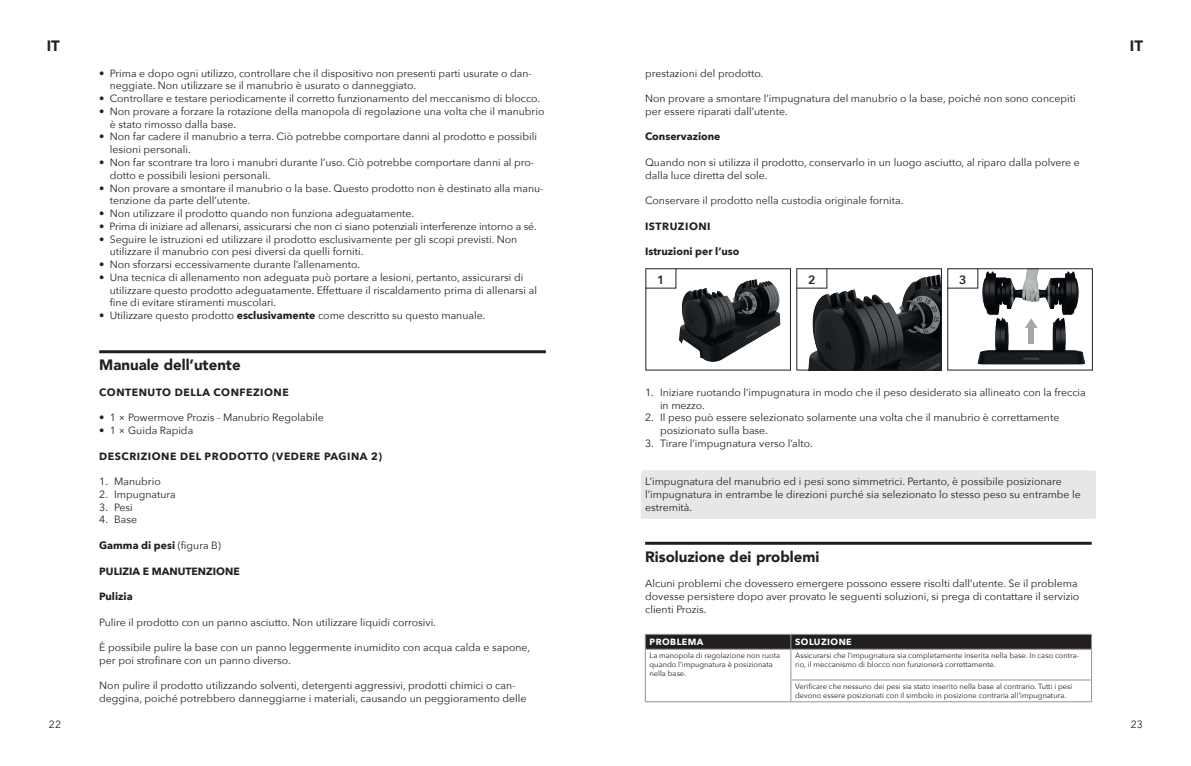
<style>
.page{position:relative;width:1191px;height:766px;background:#fff}
.page>*{position:absolute;margin:0;border:0;box-sizing:border-box;transform-origin:0 0}
.t1{font:900 15px "Avenir";color:#231f20}
.t2{font:600 12px "Avenir Next";color:#231f20}
.t3{font:10.5px/12.8px "Avenir Next";color:#231f20}
.t4{font:700 10.5px "Avenir Next";color:#231f20}
.t5{font:700 10.5px "Avenir Next";letter-spacing:.05em;color:#231f20}
.t6{font:700 9px "Avenir Next";letter-spacing:.05em;color:#fff}
.t7{font:7.5px/9px "Avenir Next";color:#231f20}
.s1{font-weight:700}
.s2{font-weight:400}
</style>
<div class="page">
<img style="left:958px;top:270px;width:127px;height:95px">
<div style="left:947px;top:268px;width:145px;height:102px;border:1px solid #231f20"></div>
<div style="left:947px;top:269px;width:30px;height:19px;background:#fff"></div>
<div style="left:947px;top:268px;width:31px;height:20px;border:1px solid #231f20"></div>
<img style="left:651px;top:270px;width:130px;height:92px">
<div style="left:645px;top:268px;width:146px;height:102px;border:1px solid #231f20"></div>
<div style="left:646px;top:269px;width:30px;height:19px;background:#fff"></div>
<div style="left:645px;top:268px;width:31px;height:20px;border:1px solid #231f20"></div>
<img style="left:798px;top:270px;width:141px;height:98px">
<div style="left:796px;top:268px;width:145px;height:102px;border:1px solid #231f20"></div>
<div style="left:797px;top:269px;width:30px;height:19px;background:#fff"></div>
<div style="left:796px;top:268px;width:31px;height:20px;border:1px solid #231f20"></div>
<hr style="left:99px;top:350px;width:447px;height:3px;background:#231f20">
<div style="left:641px;top:470px;width:455px;height:48px;background:#e6e7e9;border-radius:2px"></div>
<hr style="left:645px;top:541px;width:446px;height:3px;background:#231f20">
<svg style="left:645px;top:634px;width:447px;height:15px;background:#2b2728"></svg>
<hr style="left:645px;top:648px;width:146px;height:1px;background:#939598">
<hr style="left:791px;top:648px;width:300px;height:1px;background:#939598">
<svg style="left:645px;top:679px;width:1px;height:22px"></svg>
<hr style="left:645px;top:701px;width:146px;height:1px;background:#939598">
<hr style="left:645px;top:649px;width:1px;height:30px;background:#939598">
<hr style="left:790px;top:649px;width:1px;height:30px;background:#939598">
<hr style="left:1091px;top:649px;width:1px;height:30px;background:#939598">
<hr style="left:790px;top:679px;width:301px;height:1px;background:#939598">
<svg style="left:790px;top:680px;width:1px;height:21px"></svg>
<svg style="left:1091px;top:680px;width:1px;height:21px"></svg>
<hr style="left:791px;top:701px;width:300px;height:1px;background:#939598">
<div style="left:1028px;top:325px;width:6px;height:18px;background:#a7a6a6"></div>
<svg style="left:1024px;top:318px;width:13px;height:10px"></svg>
<h1 class="t1" style="left:47px;top:33px;width:15px">IT</h1>
<h1 class="t1" style="left:1130px;top:33px;width:15px">IT</h1>
<p class="t3" style="left:110px;top:66px;width:423px;text-indent:-11px">• Prima e dopo ogni utilizzo, controllare che il dispositivo non presenti parti usurate o dan&shy;neggiate. Non utilizzare se il manubrio è usurato o danneggiato.</p>
<p class="t3" style="left:99px;top:92px;width:442px">• Controllare e testare periodicamente il corretto funzionamento del meccanismo di blocco.</p>
<p class="t3" style="left:110px;top:104px;width:436px;text-indent:-11px">• Non provare a forzare la rotazione della manopola di regolazione una volta che il manubrio è stato rimosso dalla base.</p>
<p class="t3" style="left:110px;top:130px;width:428px;text-indent:-11px">• Non far cadere il manubrio a terra. Ciò potrebbe comportare danni al prodotto e possibili lesioni personali.</p>
<p class="t3" style="left:110px;top:155px;width:426px;text-indent:-11px">• Non far scontrare tra loro i manubri durante l’uso. Ciò potrebbe comportare danni al pro&shy;dotto e possibili lesioni personali.</p>
<p class="t3" style="left:110px;top:181px;width:435px;text-indent:-11px">• Non provare a smontare il manubrio o la base. Questo prodotto non è destinato alla manu&shy;tenzione da parte dell’utente.</p>
<p class="t3" style="left:99px;top:206px;width:317px">• Non utilizzare il prodotto quando non funziona adeguatamente.</p>
<p class="t3" style="left:99px;top:219px;width:439px">• Prima di iniziare ad allenarsi, assicurarsi che non ci siano potenziali interferenze intorno a sé.</p>
<p class="t3" style="left:110px;top:232px;width:409px;text-indent:-11px">• Seguire le istruzioni ed utilizzare il prodotto esclusivamente per gli scopi previsti. Non utilizzare il manubrio con pesi diversi da quelli forniti.</p>
<p class="t3" style="left:99px;top:257px;width:262px">• Non sforzarsi eccessivamente durante l’allenamento.</p>
<p class="t3" style="left:110px;top:270px;width:429px;text-indent:-11px">• Una tecnica di allenamento non adeguata può portare a lesioni, pertanto, assicurarsi di utilizzare questo prodotto adeguatamente. Effettuare il riscaldamento prima di allenarsi al fine di evitare stiramenti muscolari.</p>
<p class="t3" style="left:99px;top:308px;width:388px">• Utilizzare questo prodotto <span class="s1">esclusivamente</span> come descritto su questo manuale.</p>
<h1 class="t1" style="left:99px;top:352px;width:143px">Manuale dell’utente</h1>
<p class="t5" style="left:99px;top:383px;width:191px">CONTENUTO DELLA CONFEZIONE</p>
<p class="t3" style="left:99px;top:411px;width:226px">• 1 × Powermove Prozis - Manubrio Regolabile</p>
<p class="t3" style="left:99px;top:423px;width:96px">• 1 × Guida Rapida</p>
<p class="t5" style="left:99px;top:446px;width:284px">DESCRIZIONE DEL PRODOTTO (VEDERE PAGINA 2)</p>
<p class="t3" style="left:99px;top:474px;width:63px">1. Manubrio</p>
<p class="t3" style="left:99px;top:487px;width:78px">2. Impugnatura</p>
<p class="t3" style="left:99px;top:500px;width:35px">3. Pesi</p>
<p class="t3" style="left:99px;top:513px;width:39px">4. Base</p>
<p class="t4" style="left:99px;top:536px;width:123px">Gamma di pesi <span class="s2">(figura B)</span></p>
<p class="t4" style="left:99px;top:561px;width:142px">PULIZIA E MANUTENZIONE</p>
<p class="t4" style="left:99px;top:587px;width:35px">Pulizia</p>
<p class="t3" style="left:99px;top:615px;width:338px">Pulire il prodotto con un panno asciutto. Non utilizzare liquidi corrosivi.</p>
<p class="t3" style="left:99px;top:640px;width:432px">È possibile pulire la base con un panno leggermente inumidito con acqua calda e sapone, per poi strofinare con un panno diverso.</p>
<p class="t3" style="left:99px;top:678px;width:429px">Non pulire il prodotto utilizzando solventi, detergenti aggressivi, prodotti chimici o can&shy;deggina, poiché potrebbero danneggiarne i materiali, causando un peggioramento delle</p>
<p class="t3" style="left:645px;top:66px;width:120px">prestazioni del prodotto.</p>
<p class="t3" style="left:645px;top:92px;width:432px">Non provare a smontare l’impugnatura del manubrio o la base, poiché non sono concepiti per essere riparati dall’utente.</p>
<p class="t4" style="left:645px;top:128px;width:77px">Conservazione</p>
<p class="t3" style="left:645px;top:155px;width:436px">Quando non si utilizza il prodotto, conservarlo in un luogo asciutto, al riparo dalla polvere e dalla luce diretta del sole.</p>
<p class="t3" style="left:645px;top:194px;width:260px">Conservare il prodotto nella custodia originale fornita.</p>
<p class="t5" style="left:645px;top:217px;width:67px">ISTRUZIONI</p>
<p class="t4" style="left:645px;top:242px;width:96px">Istruzioni per l’uso</p>
<p class="t2" style="left:657px;top:270px;width:9px">1</p>
<p class="t2" style="left:808px;top:270px;width:9px">2</p>
<p class="t2" style="left:959px;top:270px;width:9px">3</p>
<p class="t3" style="left:660px;top:385px;width:427px;text-indent:-15px">1. Iniziare ruotando l’impugnatura in modo che il peso desiderato sia allineato con la freccia in mezzo.</p>
<p class="t3" style="left:660px;top:411px;width:401px;text-indent:-15px">2. Il peso può essere selezionato solamente una volta che il manubrio è correttamente posizionato sulla base.</p>
<p class="t3" style="left:645px;top:436px;width:169px">3. Tirare l’impugnatura verso l’alto.</p>
<p class="t3" style="left:645px;top:474px;width:437px">L’impugnatura del manubrio ed i pesi sono simmetrici. Pertanto, è possibile posizionare l’impugnatura in entrambe le direzioni purché sia selezionato lo stesso peso su entrambe le estremità.</p>
<h1 class="t1" style="left:645px;top:543px;width:176px">Risoluzione dei problemi</h1>
<p class="t3" style="left:645px;top:576px;width:436px">Alcuni problemi che dovessero emergere possono essere risolti dall’utente. Se il problema dovesse persistere dopo aver provato le seguenti soluzioni, si prega di contattare il servizio clienti Prozis.</p>
<p class="t6" style="left:649px;top:633px;width:55px">PROBLEMA</p>
<p class="t6" style="left:795px;top:633px;width:58px">SOLUZIONE</p>
<p class="t7" style="left:649px;top:650px;width:132px">La manopola di regolazione non ruota quando l’impugnatura è posizionata nella base.</p>
<p class="t7" style="left:795px;top:650px;width:285px">Assicurarsi che l’impugnatura sia completamente inserita nella base. In caso contra&shy;rio, il meccanismo di blocco non funzionerà correttamente.</p>
<p class="t7" style="left:795px;top:681px;width:279px">Verificare che nessuno dei pesi sia stato inserito nella base al contrario. Tutti i pesi devono essere posizionati con il simbolo in posizione contraria all’impugnatura.</p>
<p class="t3" style="left:49px;top:717px;width:14px">22</p>
<p class="t3" style="left:1130px;top:717px;width:14px">23</p>
</div>
